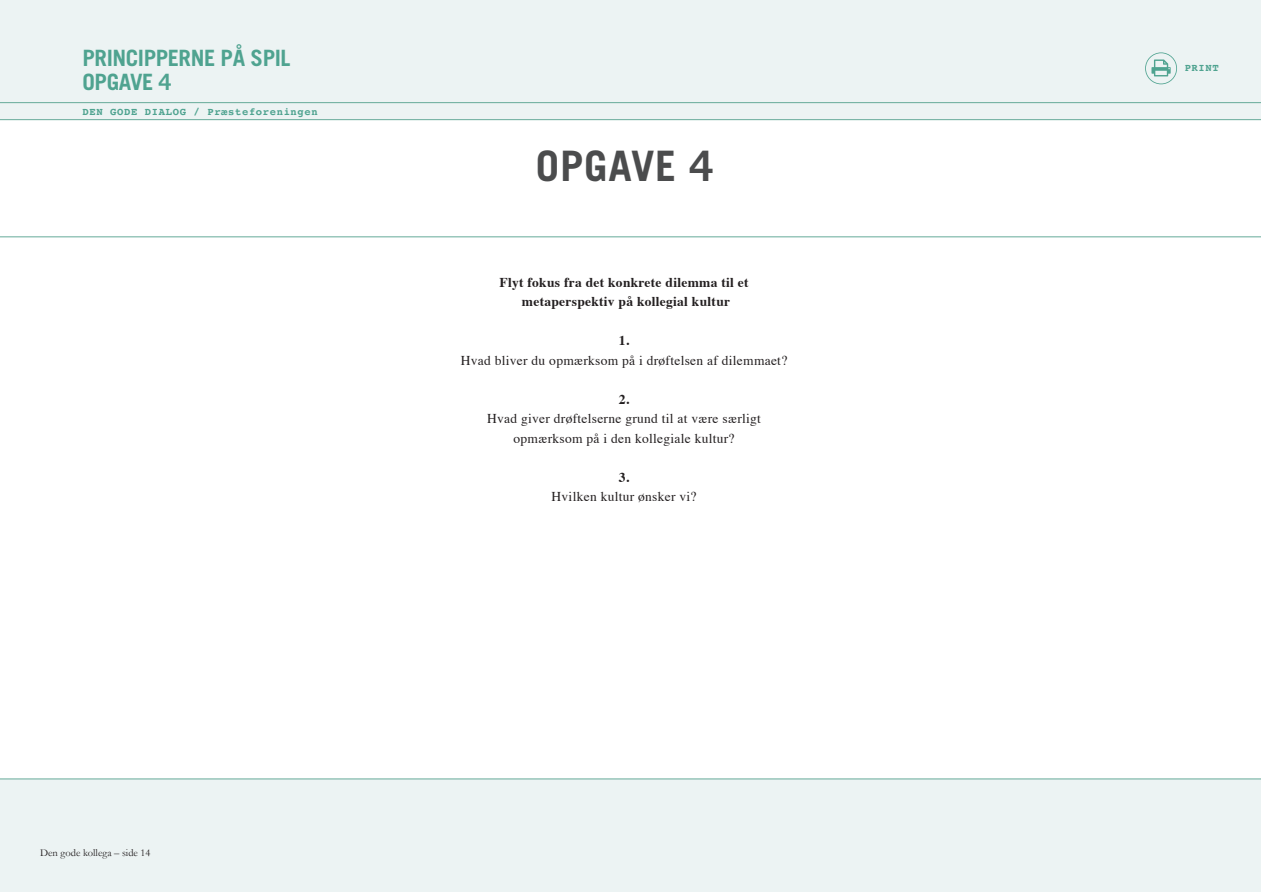
<style>
.page{position:relative;width:1261px;height:892px;background:#fff}
.page>*{position:absolute;margin:0;border:0;box-sizing:border-box;transform-origin:0 0}
.t1{font:700 42px "Trade Gothic";letter-spacing:.02em;color:#4b4c4d}
.t2{font:700 22.5px/24px "Trade Gothic";letter-spacing:-.02em;color:#4fa390}
.t3{font:13.5px/19.5px "Times";letter-spacing:.02em;color:#231f20;text-align:center}
.t4{font:700 13.5px/19.5px "Times";letter-spacing:.02em;color:#231f20;text-align:center}
.t5{font:700 10.5px "Courier";letter-spacing:.06em;color:#4fa390}
.t6{font:10.5px "Garamond";color:#231f20}
</style>
<div class="page">
<div style="left:0;top:0;width:1260px;height:120px;background:#ecf3f3"></div>
<div style="left:0;top:779px;width:1260px;height:113px;background:#ecf3f3"></div>
<hr style="left:0;top:778px;width:1260px;height:1px;background:#6a9">
<hr style="left:0;top:236px;width:1260px;height:1px;background:#6a9">
<svg style="left:1145px;top:52px;width:31px;height:32px"></svg>
<hr style="left:0;top:119px;width:1260px;height:1px;background:#6a9">
<hr style="left:0;top:102px;width:1260px;height:1px;background:#6a9">
<h2 class="t2" style="left:83px;top:46px;width:209px">PRINCIPPERNE PÅ SPIL<br>OPGAVE 4</h2>
<p class="t5" style="left:83px;top:103px;width:236px">DEN GODE DIALOG / Præsteforeningen</p>
<p class="t6" style="left:40px;top:846px;width:112px">Den gode kollega – side 14</p>
<h1 class="t1" style="left:535px;top:140px;width:179px">OPGAVE 4</h1>
<p class="t4" style="left:499px;top:271px;width:250px">Flyt fokus fra det konkrete dilemma til et metaperspektiv på kollegial kultur</p>
<p class="t4" style="left:618px;top:329px;width:12px">1.</p>
<p class="t3" style="left:460px;top:349px;width:328px">Hvad bliver du opmærksom på i drøftelsen af dilemmaet?</p>
<p class="t4" style="left:618px;top:388px;width:12px">2.</p>
<p class="t3" style="left:487px;top:407px;width:275px">Hvad giver drøftelserne grund til at være særligt opmærksom på i den kollegiale kultur?</p>
<p class="t4" style="left:618px;top:466px;width:12px">3.</p>
<p class="t3" style="left:551px;top:485px;width:146px">Hvilken kultur ønsker vi?</p>
<p class="t5" style="left:1184px;top:60px;width:36px">PRINT</p>
</div>
